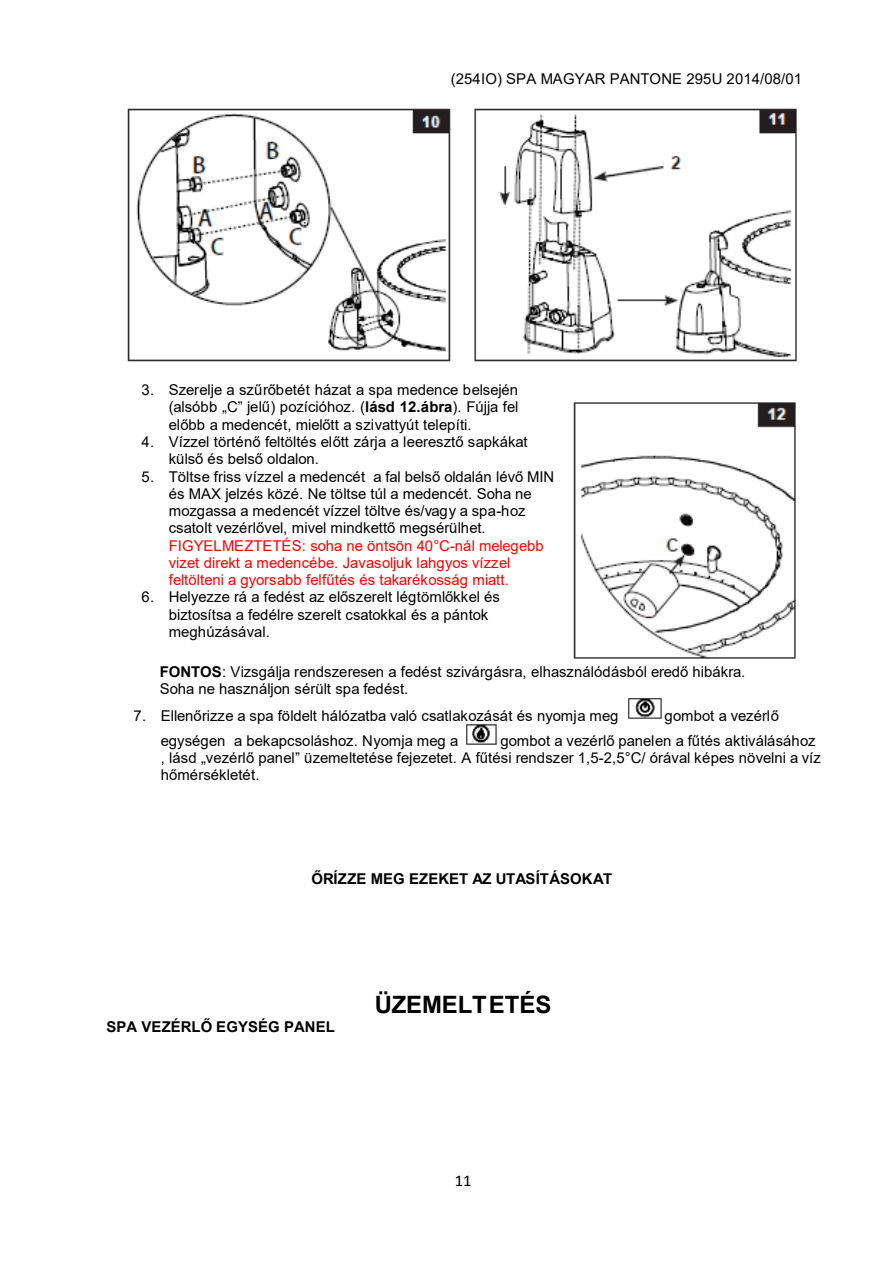
<style>
.page{position:relative;width:893px;height:1263px;background:#fff}
.page>*{position:absolute;margin:0;border:0;box-sizing:border-box;transform-origin:0 0}
.t1{font:700 24px "Arial";color:#000}
.t2{font:16.5px "Calibri";color:#000}
.t3{font:14.85px/17.2px "Arial";color:#000}
.t4{font:14.85px/17.2px "Arial";color:#f00}
.t5{font:700 14.85px "Arial";letter-spacing:.01em;color:#000}
.s1{font-weight:700}
</style>
<div class="page">
<img style="left:127px;top:108px;width:670px;height:254px">
<img style="left:573px;top:402px;width:223px;height:257px">
<img style="left:628px;top:698px;width:34px;height:21px">
<img style="left:466px;top:724px;width:31px;height:21px">
<p class="t3" style="left:451px;top:72px;width:353px">(254IO) SPA MAGYAR PANTONE 295U 2014/08/01</p>
<p class="t3" style="left:169px;top:382px;width:351px;text-align:justify;text-indent:-27px">3. Szerelje a szűrőbetét házat a spa medence belsején (alsóbb „C” jelű) pozícióhoz. (<span class="s1">lásd 12.ábra</span>). Fújja fel előbb a medencét, mielőtt a szivattyút telepíti.</p>
<p class="t3" style="left:169px;top:435px;width:360px;text-indent:-27px">4. Vízzel történő feltöltés előtt zárja a leeresztő sapkákat külső és belső oldalon.</p>
<p class="t3" style="left:169px;top:469px;width:387px;text-indent:-27px">5. Töltse friss vízzel a medencét a fal belső oldalán lévő MIN és MAX jelzés közé. Ne töltse túl a medencét. Soha ne mozgassa a medencét vízzel töltve és/vagy a spa-hoz csatolt vezérlővel, mivel mindkettő megsérülhet.</p>
<p class="t4" style="left:169px;top:538px;width:376px">FIGYELMEZTETÉS: soha ne öntsön 40°C-nál melegebb vizet direkt a medencébe. Javasoljuk lahgyos vízzel feltölteni a gyorsabb felfűtés és takarékosság miatt.</p>
<p class="t3" style="left:169px;top:589px;width:333px;text-indent:-27px">6. Helyezze rá a fedést az előszerelt légtömlőkkel és biztosítsa a fedélre szerelt csatokkal és a pántok meghúzásával.</p>
<p class="t3" style="left:160px;top:665px;width:587px"><span class="s1">FONTOS</span>: Vizsgálja rendszeresen a fedést szivárgásra, elhasználódásból eredő hibákra.<br>Soha ne használjon sérült spa fedést.</p>
<p class="t3" style="left:134px;top:708px;width:486px">7. Ellenőrizze a spa földelt hálózatba való csatlakozását és nyomja meg</p>
<p class="t3" style="left:664px;top:708px;width:116px">gombot a vezérlő</p>
<p class="t3" style="left:161px;top:733px;width:299px">egységen a bekapcsoláshoz. Nyomja meg a</p>
<p class="t3" style="left:161px;top:733px;width:662px;text-indent:340px">gombot a vezérlő panelen a fűtés aktiválásához , lásd „vezérlő panel” üzemeltetése fejezetet. A fűtési rendszer 1,5-2,5°C/ órával képes növelni a víz hőmérsékletét.</p>
<p class="t5" style="left:311px;top:873px;width:302px">ŐRÍZZE MEG EZEKET AZ UTASÍTÁSOKAT</p>
<p class="t5" style="left:106px;top:1021px;width:230px">SPA VEZÉRLŐ EGYSÉG PANEL</p>
<h1 class="t1" style="left:375px;top:995px;width:178px">ÜZEMELTETÉS</h1>
<p class="t2" style="left:455px;top:1173px;width:18px">11</p>
</div>
